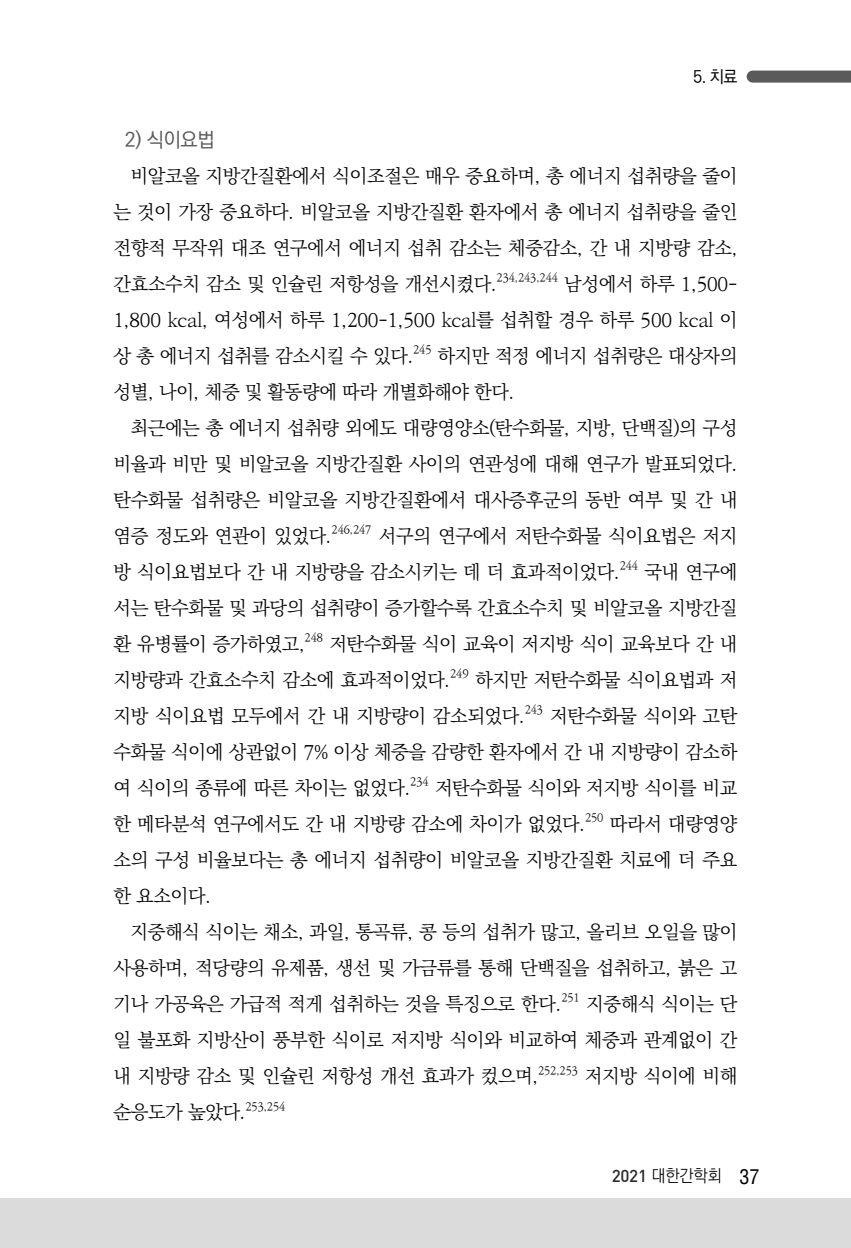
<style>
.page{position:relative;width:851px;height:1248px;background:#fff}
.page>*{position:absolute;margin:0;border:0;box-sizing:border-box;transform-origin:0 0}
.t1{font:500 20px "Ko Pub Dotum";color:#5a5a5a}
.t2{font:300 19px/36px "Ko Pub Batang";letter-spacing:-.02em;color:#000;text-align:justify}
.t3{font:300 17px "Ko Pub Dotum";letter-spacing:-.005em;color:#000;scale:.95 1}
.t4{font:500 17px "Ko Pub Dotum";color:#000;scale:.95 1}
.t5{font:300 11px "Ko Pub Batang";letter-spacing:-.02em;color:#000}
.s1{font-family:"Dinmed";font-weight:400;color:#2b2b2b}
.s2{font-family:"Helvetica";font-weight:400;font-stretch:condensed;font-size:20px}
</style>
<div class="page">
<div style="left:752px;top:71px;width:98px;height:12px;background:#5a5a5a"></div>
<div style="left:0;top:1198px;width:850px;height:49px;background:#dbdbdb"></div>
<p class="t4" style="left:693px;top:68px;width:48px">5. 치료</p>
<p class="t1" style="left:125px;top:130px;width:91px">2) 식이요법</p>
<p class="t2" style="left:113px;top:158px;width:625px;text-indent:17px">비알코올 지방간질환에서 식이조절은 매우 중요하며, 총 에너지 섭취량을 줄이 는 것이 가장 중요하다. 비알코올 지방간질환 환자에서 총 에너지 섭취량을 줄인 전향적 무작위 대조 연구에서 에너지 섭취 감소는 체중감소, 간 내 지방량 감소, 간효소수치 감소 및 인슐린 저항성을 개선시켰다.</p>
<p class="t5" style="left:496px;top:272px;width:63px">234,243,244</p>
<p class="t2" style="left:113px;top:266px;width:625px;text-indent:450px">남성에서 하루 1,500- 1,800 kcal, 여성에서 하루 1,200-1,500 kcal를 섭취할 경우 하루 500 kcal 이 상 총 에너지 섭취를 감소시킬 수 있다.</p>
<p class="t5" style="left:413px;top:344px;width:20px">245</p>
<p class="t2" style="left:113px;top:338px;width:625px;text-indent:324px">하지만 적정 에너지 섭취량은 대상자의 성별, 나이, 체중 및 활동량에 따라 개별화해야 한다.</p>
<p class="t2" style="left:113px;top:410px;width:625px;text-indent:17px">최근에는 총 에너지 섭취량 외에도 대량영양소(탄수화물, 지방, 단백질)의 구성 비율과 비만 및 비알코올 지방간질환 사이의 연관성에 대해 연구가 발표되었다. 탄수화물 섭취량은 비알코올 지방간질환에서 대사증후군의 동반 여부 및 간 내 염증 정도와 연관이 있었다.</p>
<p class="t5" style="left:331px;top:524px;width:41px">246,247</p>
<p class="t2" style="left:113px;top:518px;width:625px;text-indent:265px">서구의 연구에서 저탄수화물 식이요법은 저지 방 식이요법보다 간 내 지방량을 감소시키는 데 더 효과적이었다.</p>
<p class="t5" style="left:619px;top:560px;width:20px">244</p>
<p class="t2" style="left:113px;top:554px;width:625px;text-indent:531px">국내 연구에 서는 탄수화물 및 과당의 섭취량이 증가할수록 간효소수치 및 비알코올 지방간질 환 유병률이 증가하였고,</p>
<p class="t5" style="left:304px;top:632px;width:20px">248</p>
<p class="t2" style="left:113px;top:626px;width:625px;text-indent:216px">저탄수화물 식이 교육이 저지방 식이 교육보다 간 내 지방량과 간효소수치 감소에 효과적이었다.</p>
<p class="t5" style="left:450px;top:668px;width:20px">249</p>
<p class="t2" style="left:113px;top:662px;width:625px;text-indent:361px">하지만 저탄수화물 식이요법과 저 지방 식이요법 모두에서 간 내 지방량이 감소되었다.</p>
<p class="t5" style="left:524px;top:704px;width:20px">243</p>
<p class="t2" style="left:113px;top:698px;width:625px;text-indent:436px">저탄수화물 식이와 고탄 수화물 식이에 상관없이 7% 이상 체중을 감량한 환자에서 간 내 지방량이 감소하 여 식이의 종류에 따른 차이는 없었다.</p>
<p class="t5" style="left:410px;top:776px;width:20px">234</p>
<p class="t2" style="left:113px;top:770px;width:625px;text-indent:321px">저탄수화물 식이와 저지방 식이를 비교 한 메타분석 연구에서도 간 내 지방량 감소에 차이가 없었다.</p>
<p class="t5" style="left:585px;top:812px;width:20px">250</p>
<p class="t2" style="left:113px;top:806px;width:625px;text-indent:496px">따라서 대량영양 소의 구성 비율보다는 총 에너지 섭취량이 비알코올 지방간질환 치료에 더 주요 한 요소이다.</p>
<p class="t2" style="left:113px;top:914px;width:625px;text-indent:17px">지중해식 식이는 채소, 과일, 통곡류, 콩 등의 섭취가 많고, 올리브 오일을 많이 사용하며, 적당량의 유제품, 생선 및 가금류를 통해 단백질을 섭취하고, 붉은 고 기나 가공육은 가급적 적게 섭취하는 것을 특징으로 한다.</p>
<p class="t5" style="left:561px;top:992px;width:20px">251</p>
<p class="t2" style="left:113px;top:986px;width:625px;text-indent:472px">지중해식 식이는 단 일 불포화 지방산이 풍부한 식이로 저지방 식이와 비교하여 체중과 관계없이 간 내 지방량 감소 및 인슐린 저항성 개선 효과가 컸으며,</p>
<p class="t5" style="left:538px;top:1064px;width:41px">252,253</p>
<p class="t2" style="left:584px;top:1058px;width:154px">저지방 식이에 비해</p>
<p class="t2" style="left:113px;top:1094px;width:134px">순응도가 높았다.</p>
<p class="t5" style="left:245px;top:1100px;width:41px">253,254</p>
<p class="t3" style="left:611px;top:1166px;width:157px"><span class="s1">2021</span> 대한간학회 <span class="s2">37</span></p>
</div>
